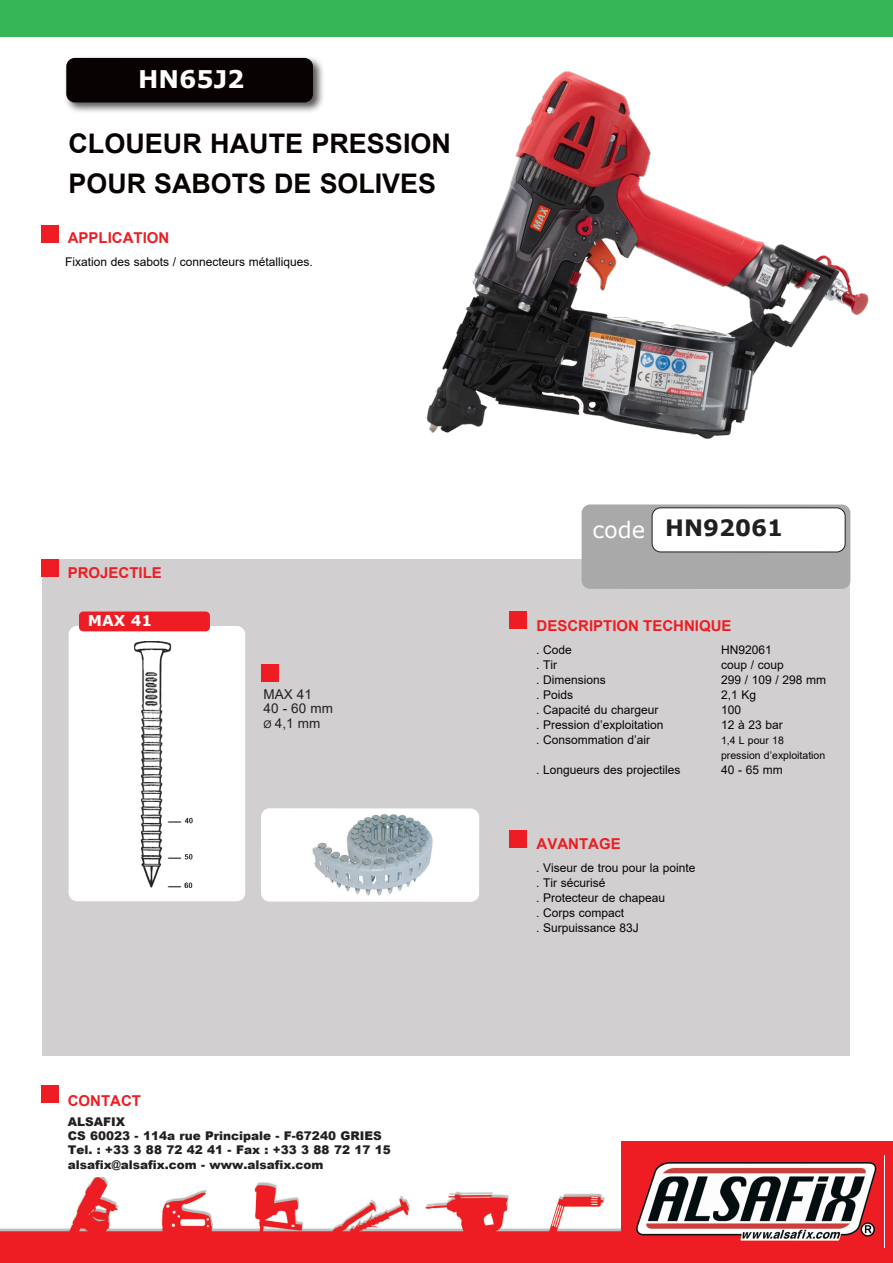
<style>
.page{position:relative;width:893px;height:1263px;background:#fff}
.page>*{position:absolute;margin:0;border:0;box-sizing:border-box;transform-origin:0 0}
.t1{font:700 27px "Arial";color:#080302}
.t2{font:700 24.3px "Verdana";color:#fff}
.t3{font:700 22.5px "Verdana";color:#231f20}
.t4{font:22.5px "Verdana";color:#fff}
.t5{font:700 15px "Arial";color:#ee1d23}
.t6{font:700 15px "Verdana";color:#fff}
.t7{font:13.5px "Arial";color:#231f20}
.t8{font:12px "Arial";color:#080302}
.t9{font:900 12px/14.4px "Arial";color:#231f20}
.t10{font:10.5px "Arial";color:#080302}
.s1{font-size:10.5px}
</style>
<div class="page">
<div style="left:42px;top:560px;width:808px;height:496px;background:#d1cfcf"></div>
<div style="left:0;top:0;width:893px;height:36px;background:#36b557"></div>
<img style="left:0;top:1177px;width:621px;height:86px">
<div style="left:621px;top:1141px;width:272px;height:122px;background:#ee1d23"></div>
<img style="left:636px;top:1162px;width:241px;height:79px">
<div style="left:63px;top:55px;width:262px;height:59px;background:#231f20;opacity:.75"></div>
<div style="left:66px;top:58px;width:247px;height:44px;background:#080302;border-radius:9px"></div>
<div style="left:582px;top:504px;width:268px;height:85px;background:#aaa9a9;border-radius:9px"></div>
<div style="left:652px;top:508px;width:193px;height:44px;background:#fff;border-radius:9px"></div>
<div style="left:652px;top:507px;width:193px;height:45px;border:1px solid #231f20;border-radius:9px"></div>
<div style="left:42px;top:225px;width:17px;height:18px;background:#ee1d23"></div>
<div style="left:510px;top:611px;width:17px;height:17px;background:#ee1d23"></div>
<div style="left:42px;top:559px;width:17px;height:17px;background:#ee1d23"></div>
<div style="left:510px;top:830px;width:17px;height:17px;background:#ee1d23"></div>
<div style="left:42px;top:1086px;width:17px;height:17px;background:#ee1d23"></div>
<div style="left:69px;top:626px;width:176px;height:275px;background:#fff;border-radius:9px"></div>
<img style="left:133px;top:642px;width:60px;height:246px">
<div style="left:79px;top:611px;width:131px;height:20px;background:#ee1d23;border-radius:4px"></div>
<div style="left:261px;top:808px;width:218px;height:94px;background:#fff;border-radius:9px"></div>
<img style="left:312px;top:814px;width:121px;height:82px">
<div style="left:261px;top:665px;width:17px;height:17px;background:#ee1d23"></div>
<div style="left:165px;top:786px;width:45px;height:21px;background:#fff"></div>
<img style="left:426px;top:71px;width:443px;height:368px">
<p class="t2" style="left:138px;top:62px;width:108px">HN65J2</p>
<p class="t1" style="left:68px;top:124px;width:384px">CLOUEUR HAUTE PRESSION</p>
<p class="t1" style="left:69px;top:165px;width:369px">POUR SABOTS DE SOLIVES</p>
<p class="t5" style="left:68px;top:227px;width:103px">APPLICATION</p>
<p class="t8" style="left:65px;top:254px;width:249px">Fixation des sabots / connecteurs métalliques.</p>
<p class="t5" style="left:68px;top:562px;width:96px">PROJECTILE</p>
<p class="t6" style="left:88px;top:610px;width:66px">MAX 41</p>
<p class="t7" style="left:264px;top:685px;width:50px">MAX 41</p>
<p class="t7" style="left:264px;top:699px;width:71px">40 - 60 mm</p>
<p class="t7" style="left:264px;top:714px;width:58px"><span class="s1">Ø</span> 4,1 mm</p>
<p class="t5" style="left:68px;top:1090px;width:75px">CONTACT</p>
<p class="t9" style="left:68px;top:1114px;width:315px">ALSAFIX<br>CS 60023 - 114a rue Principale - F-67240 GRIES</p>
<p class="t9" style="left:68px;top:1142px;width:325px">Tel. : +33 3 88 72 42 41 - Fax : +33 3 88 72 17 15 alsafix@alsafix.com - www.alsafix.com</p>
<p class="t4" style="left:592px;top:515px;width:54px">code</p>
<p class="t3" style="left:665px;top:512px;width:119px">HN92061</p>
<p class="t5" style="left:537px;top:615px;width:197px">DESCRIPTION TECHNIQUE</p>
<p class="t8" style="left:536px;top:642px;width:37px">. Code</p>
<p class="t8" style="left:721px;top:642px;width:52px">HN92061</p>
<p class="t8" style="left:536px;top:657px;width:22px">. Tir</p>
<p class="t8" style="left:721px;top:657px;width:64px">coup / coup</p>
<p class="t8" style="left:536px;top:672px;width:71px">. Dimensions</p>
<p class="t8" style="left:721px;top:672px;width:107px">299 / 109 / 298 mm</p>
<p class="t8" style="left:536px;top:687px;width:39px">. Poids</p>
<p class="t8" style="left:721px;top:687px;width:37px">2,1 Kg</p>
<p class="t8" style="left:536px;top:702px;width:124px">. Capacité du chargeur</p>
<p class="t8" style="left:721px;top:702px;width:22px">100</p>
<p class="t8" style="left:536px;top:717px;width:129px">. Pression d’exploitation</p>
<p class="t8" style="left:721px;top:717px;width:63px">12 à 23 bar</p>
<p class="t8" style="left:536px;top:732px;width:116px">. Consommation d’air</p>
<p class="t10" style="left:721px;top:733px;width:64px">1,4 L pour 18</p>
<p class="t10" style="left:721px;top:748px;width:106px">pression d’exploitation</p>
<p class="t8" style="left:536px;top:762px;width:146px">. Longueurs des projectiles</p>
<p class="t8" style="left:721px;top:762px;width:63px">40 - 65 mm</p>
<p class="t5" style="left:537px;top:833px;width:86px">AVANTAGE</p>
<p class="t8" style="left:536px;top:860px;width:161px">. Viseur de trou pour la pointe</p>
<p class="t8" style="left:536px;top:875px;width:71px">. Tir sécurisé</p>
<p class="t8" style="left:536px;top:890px;width:131px">. Protecteur de chapeau</p>
<p class="t8" style="left:536px;top:905px;width:90px">. Corps compact</p>
<p class="t8" style="left:536px;top:920px;width:104px">. Surpuissance 83J</p>
</div>
